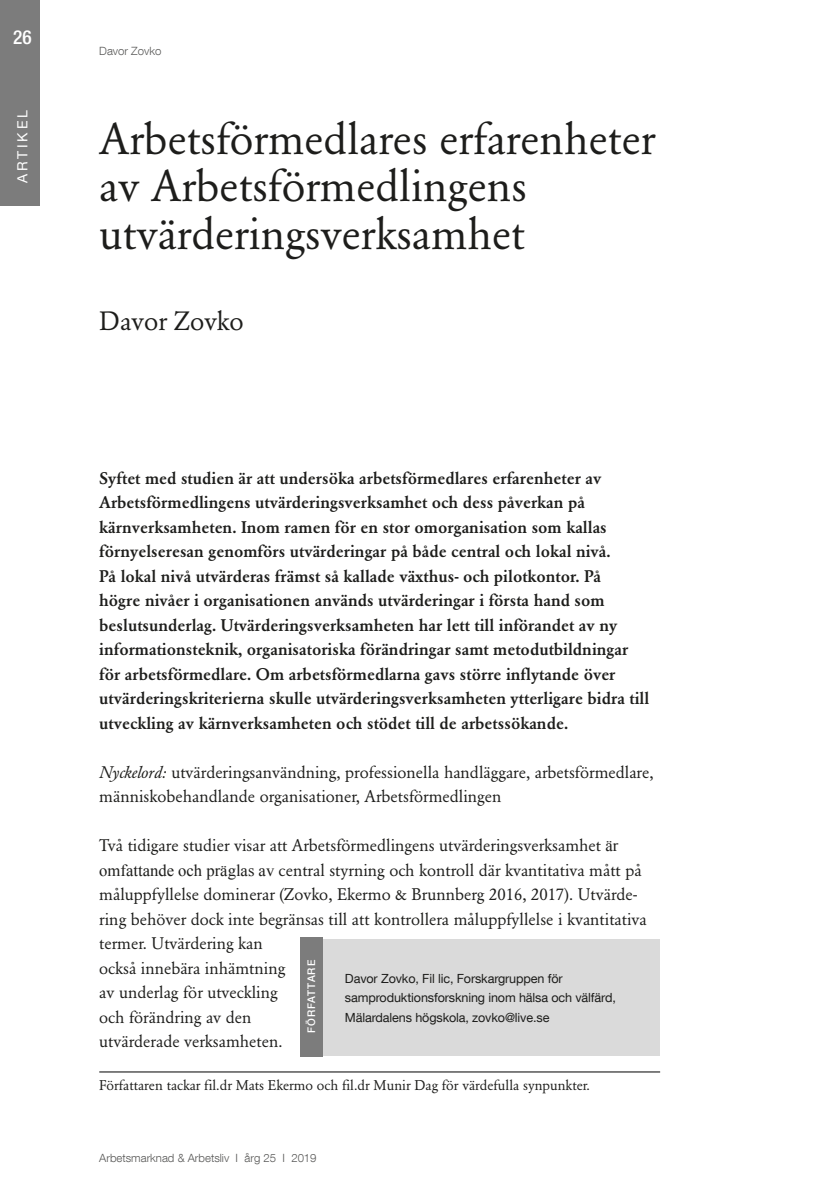
<style>
.page{position:relative;width:819px;height:1201px;background:#fff}
.page>*{position:absolute;margin:0;border:0;box-sizing:border-box;transform-origin:0 0}
.Huvudrubrik{font:43.75px/47.2px "Garamond BE";color:#1d1d1b}
.Författare{font:26.25px "Garamond BE";color:#1d1d1b}
.t1{font:500 condensed 19.25px "Helvetica Neue LT Com";color:#fff}
.Ingress{font:500 16.62px/24.5px "Garamond BE";color:#1d1d1b}
.Brödtext_-_Utan_indr{font:16.62px/24.5px "Garamond BE";color:#1d1d1b}
.Fotnot{font:14px "Garamond BE";color:#1d1d1b}
.t2{font:14px "Helvetica Neue LT Com";letter-spacing:.2em;color:#fff}
.Faktaruta_-_Text{font:12.6px/19.2px "Helvetica Neue LT Com";letter-spacing:-.01em;color:#1d1d1b}
.t3{font:300 11.38px "Helvetica Neue LT Com";color:#575756}
.Faktaruta_-_Sidorubr{font:500 10.5px "Helvetica Neue LT Com";letter-spacing:.1em;color:#fff}
.s1{font-style:italic}
.s2{font-family:"Times New Roman"}
</style>
<div class="page">
<div style="left:0;top:0;width:40px;height:205px;background:#7c7c7c"></div>
<div style="left:300px;top:939px;width:360px;height:117px;background:#dadada"></div>
<div style="left:300px;top:937px;width:22px;height:119px;background:#7c7c7c"></div>
<hr style="left:99px;top:1071px;width:561px;height:1px;background:#000">
<p class="t1" style="left:13px;top:25px;width:20px">26</p>
<p class="t2" style="left:14px;top:183px;width:74px;rotate:-90deg">ARTIKEL</p>
<p class="t3" style="left:99px;top:44px;width:64px">Davor Zovko</p>
<p class="Huvudrubrik" style="left:99px;top:116px;width:557px">Arbetsförmedlares erfarenheter av Arbetsförmedlingens utvärderingsverksamhet</p>
<p class="Författare" style="left:99px;top:305px;width:146px">Davor Zovko</p>
<p class="Ingress" style="left:99px;top:465px;width:551px">Syftet med studien är att undersöka arbetsförmedlares erfarenheter av Arbetsförmedlingens utvärderingsverksamhet och dess påverkan på kärnverksamheten. Inom ramen för en stor omorganisation som kallas förnyelseresan genomförs utvärderingar på både central och lokal nivå.<br>På lokal nivå utvärderas främst så kallade växthus- och pilotkontor. På<br>högre nivåer i organisationen används utvärderingar i första hand som beslutsunderlag. Utvärderingsverksamheten har lett till införandet av ny informationsteknik, organisatoriska förändringar samt metodutbildningar för arbetsförmedlare. Om arbetsförmedlarna gavs större inflytande över utvärderingskriterierna skulle utvärderingsverksamheten ytterligare bidra till utveckling av kärnverksamheten och stödet till de arbetssökande.</p>
<p class="Brödtext_-_Utan_indr" style="left:99px;top:759px;width:555px"><span class="s1">Nyckelord:</span> utvärderingsanvändning, professionella handläggare, arbetsförmedlare, människobehandlande organisationer, Arbetsförmedlingen</p>
<p class="Brödtext_-_Utan_indr" style="left:99px;top:833px;width:549px">Två tidigare studier visar att Arbetsförmedlingens utvärderingsverksamhet <span class="s2">är omfattande och präglas av</span> central styrning och kontroll där kvantitativa mått på måluppfyllelse dominerar (Zovko, Ekermo &amp; Brunnberg 2016, 2017). Utvärde&shy;ring behöver dock inte begränsas till att kontrollera måluppfyllelse i kvantitativa termer. Utvärdering kan<br>också innebära inhämtning<br>av underlag för utveckling<br>och förändring av den<br>utvärderade verksamheten.</p>
<p class="Faktaruta_-_Sidorubr" style="left:305px;top:1033px;width:74px;rotate:-90deg">FÖRFATTARE</p>
<p class="Faktaruta_-_Text" style="left:345px;top:968px;width:272px">Davor Zovko, Fil lic, Forskargruppen för samproduktionsforskning inom hälsa och välfärd,<br>Mälardalens högskola, zovko@live.se</p>
<p class="Fotnot" style="left:99px;top:1077px;width:492px">Författaren tackar fil.dr Mats Ekermo och fil.dr Munir Dag för värdefulla synpunkter.</p>
<p class="t3" style="left:99px;top:1151px;width:219px">Arbetsmarknad &amp; Arbetsliv I årg 25 I 2019</p>
</div>
